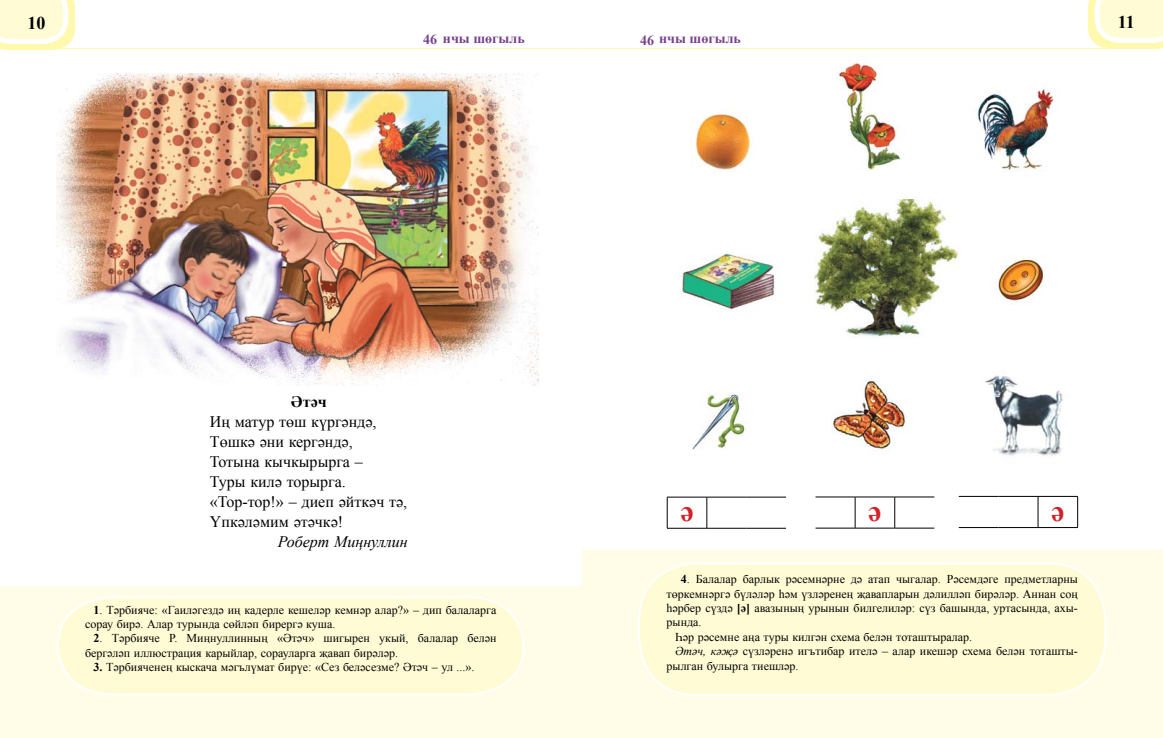
<style>
.page{position:relative;width:1163px;height:738px;background:#fff}
.page>*{position:absolute;margin:0;border:0;box-sizing:border-box;transform-origin:0 0}
.t1{font:700 30px "Times New Roman";color:#d2232a}
.t2{font:700 18px "Times New Roman";color:#000}
.t3{font:16px/20px "Times New Roman";color:#000}
.t4{font:italic 16px "Times New Roman";color:#000}
.t5{font:700 16px "Times New Roman";color:#000}
.t6{font:700 14px "Times New Roman";color:#77408d}
.t7{font:12px/14.4px "Times New Roman";color:#000}
.s1{font-weight:700}
.s2{font-style:italic}
</style>
<div class="page">
<div style="left:0;top:528px;width:581px;height:209px;background:#fffde8"></div>
<svg style="left:0;top:0;width:75px;height:50px;background:#fffbd3"></svg>
<hr style="left:54px;top:48px;width:527px;height:1px;background:#fff9ae">
<div style="left:581px;top:528px;width:581px;height:209px;background:#fffde8"></div>
<svg style="left:1087px;top:0;width:75px;height:49px"></svg>
<hr style="left:581px;top:48px;width:529px;height:1px;background:#fff9ae">
<img style="left:57px;top:74px;width:482px;height:311px">
<div style="left:0;top:504px;width:581px;height:81px;background:#fff"></div>
<svg style="left:57px;top:596px;width:468px;height:100px;background:#fffcd7"></svg>
<img style="left:977px;top:89px;width:77px;height:82px">
<div style="left:639px;top:563px;width:466px;height:131px;background:#fffcd5;border-radius:57px"></div>
<div style="left:638px;top:562px;width:468px;height:133px;border:2px solid #fff;border-radius:57px"></div>
<div style="left:581px;top:528px;width:581px;height:21px;background:#fff"></div>
<img style="left:837px;top:63px;width:64px;height:108px">
<img style="left:678px;top:253px;width:97px;height:58px">
<img style="left:814px;top:200px;width:144px;height:139px">
<img style="left:692px;top:392px;width:54px;height:58px">
<img style="left:831px;top:379px;width:74px;height:71px">
<img style="left:985px;top:374px;width:78px;height:82px">
<hr style="left:667px;top:496px;width:39px;height:1px;background:#000">
<hr style="left:667px;top:497px;width:1px;height:30px;background:#000">
<hr style="left:667px;top:527px;width:39px;height:1px;background:#000">
<hr style="left:706px;top:496px;width:40px;height:1px;background:#000">
<hr style="left:706px;top:497px;width:1px;height:30px;background:#000">
<hr style="left:746px;top:496px;width:40px;height:1px;background:#000">
<hr style="left:706px;top:527px;width:40px;height:1px;background:#000">
<hr style="left:746px;top:527px;width:40px;height:1px;background:#000">
<hr style="left:815px;top:496px;width:40px;height:1px;background:#000">
<hr style="left:855px;top:496px;width:39px;height:1px;background:#000">
<hr style="left:854px;top:497px;width:1px;height:30px;background:#000">
<hr style="left:894px;top:496px;width:40px;height:1px;background:#000">
<hr style="left:894px;top:497px;width:1px;height:30px;background:#000">
<hr style="left:815px;top:527px;width:40px;height:1px;background:#000">
<hr style="left:855px;top:527px;width:39px;height:1px;background:#000">
<hr style="left:894px;top:527px;width:40px;height:1px;background:#000">
<hr style="left:958px;top:495px;width:40px;height:1px;background:#000">
<hr style="left:998px;top:495px;width:39px;height:1px;background:#000">
<hr style="left:958px;top:527px;width:40px;height:1px;background:#000">
<hr style="left:998px;top:527px;width:39px;height:1px;background:#000">
<hr style="left:1037px;top:495px;width:40px;height:1px;background:#000">
<hr style="left:1037px;top:496px;width:1px;height:31px;background:#000">
<hr style="left:1077px;top:496px;width:1px;height:31px;background:#000">
<hr style="left:1037px;top:527px;width:40px;height:1px;background:#000">
<img style="left:694px;top:109px;width:56px;height:61px">
<img style="left:998px;top:259px;width:46px;height:42px">
<h2 class="t2" style="left:28px;top:11px;width:19px">10</h2>
<p class="t6" style="left:423px;top:29px;width:103px">46 нчы шөгыль</p>
<p class="t6" style="left:640px;top:30px;width:15px">46</p>
<p class="t6" style="left:659px;top:29px;width:83px">нчы шөгыль</p>
<h2 class="t2" style="left:1117px;top:10px;width:19px">11</h2>
<h3 class="t5" style="left:291px;top:390px;width:37px">Әтәч</h3>
<h3 class="t3" style="left:210px;top:410px;width:199px">Иң матур төш күргәндә,<br>Төшкә әни кергәндә,<br>Тотына кычкырырга –<br>Туры килә торырга. «Тор-тор!» – диеп әйткәч тә,<br>Үпкәләмим әтәчкә!</h3>
<h3 class="t4" style="left:278px;top:530px;width:132px">Роберт Миңнуллин</h3>
<p class="t7" style="left:85px;top:601px;width:413px;text-indent:9px"><span class="s1">1</span>. Тәрбияче: «Гаиләгездә иң кадерле кешеләр кемнәр алар?» – дип балаларга сорау бирә. Алар турында сөйләп бирергә куша.</p>
<p class="t7" style="left:85px;top:630px;width:413px;text-indent:9px"><span class="s1">2</span>. Тәрбияче Р. Миңнуллинның «Әтәч» шигырен укый, балалар белән бергәләп иллюстрация карыйлар, сорауларга җавап бирәләр.</p>
<p class="t7" style="left:94px;top:659px;width:382px"><span class="s1">3.</span> Тәрбияченең кыскача мәгълүмат бирүе: «Сез беләсезме? Әтәч – ул ...».</p>
<h1 class="t1" style="left:680px;top:490px;width:15px">ә</h1>
<h1 class="t1" style="left:868px;top:490px;width:15px">ә</h1>
<h1 class="t1" style="left:1050px;top:489px;width:15px">ә</h1>
<p class="t7" style="left:680px;top:571px;width:398px"><span class="s1">4</span>. Балалар барлык рәсемнәрне дә атап чыгалар. Рәсемдәге предметларны</p>
<p class="t7" style="left:666px;top:585px;width:413px">төркемнәргә бүләләр һәм үзләренең җавапларын дәлилләп бирәләр. Аннан соң</p>
<p class="t7" style="left:666px;top:600px;width:413px">һәрбер сүздә <span class="s1">[ә]</span> авазының урынын билгелиләр: сүз башында, уртасында, ахы-</p>
<p class="t7" style="left:666px;top:614px;width:36px">рында.</p>
<p class="t7" style="left:675px;top:629px;width:298px">Һәр рәсемне аңа туры килгән схема белән тоташтыралар.</p>
<p class="t7" style="left:675px;top:643px;width:404px"><span class="s2">Әтәч, кәҗә</span> сүзләренә игътибар ителә – алар икешәр схема белән тоташты-</p>
<p class="t7" style="left:666px;top:657px;width:133px">рылган булырга тиешләр.</p>
</div>
